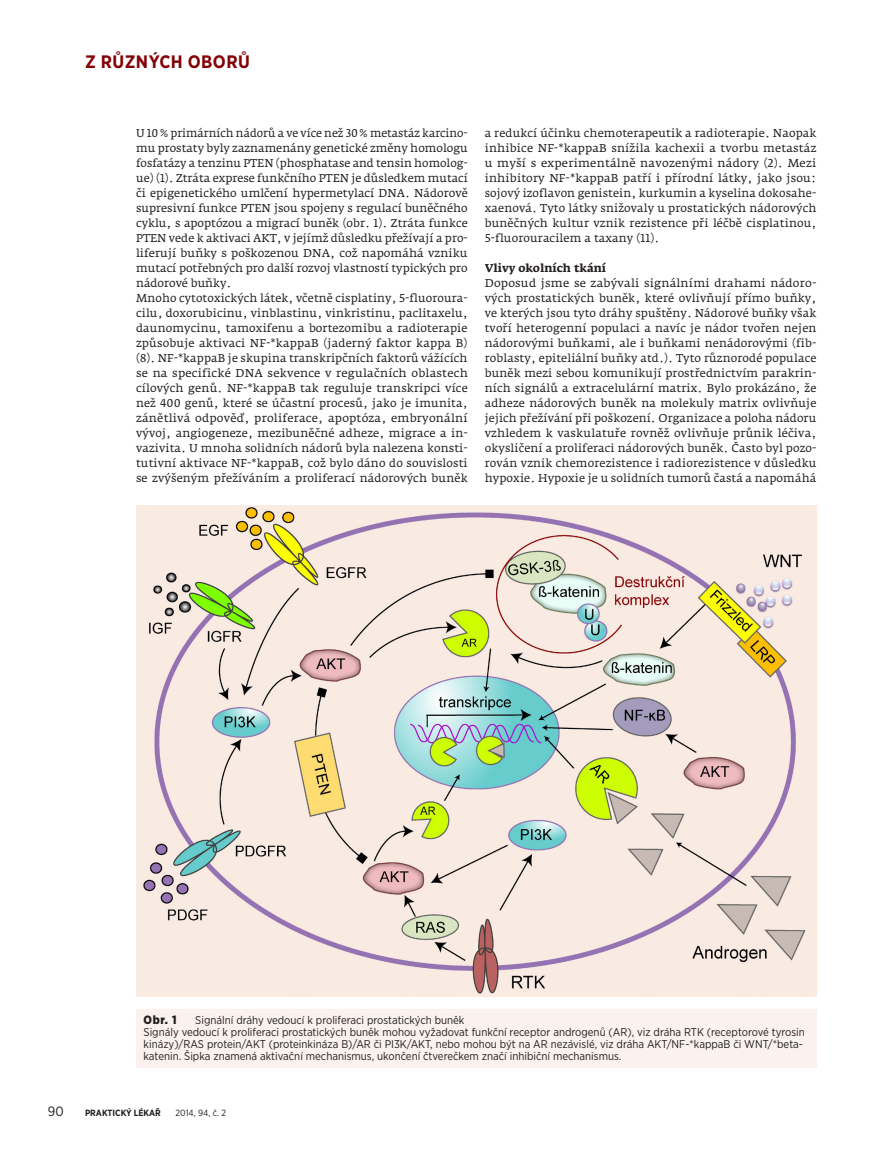
<style>
.page{position:relative;width:893px;height:1149px;background:#fff}
.page>*{position:absolute;margin:0;border:0;box-sizing:border-box;transform-origin:0 0}
.t1{font:700 18px "Gotham Narrow";letter-spacing:.025em;color:#830106}
.t2{font:13.5px "Gotham Narrow";color:#231f20}
.popisek_foto{font:900 12px "Gotham Narrow";color:#231f20}
.text_NOVY{font:11.25px/15px "Fedra Serif A Pro";letter-spacing:.01em;color:#231f20;text-align:justify}
.popisek_foto-2{font:11.25px/12px "Gotham Narrow";color:#231f20}
.text_NOVY-2{font:700 11.25px "Fedra Serif A Pro";color:#231f20}
.t3{font:700 9px "Gotham Narrow";color:#231f20}
.t4{font:9px "Gotham Narrow";color:#231f20}
</style>
<div class="page">
<img style="left:136px;top:505px;width:680px;height:491px">
<div style="left:136px;top:1009px;width:680px;height:58px;background:#fbf2ef"></div>
<h1 class="t1" style="left:85px;top:50px;width:166px">Z RŮZNÝCH OBORŮ</h1>
<p class="text_NOVY" style="left:136px;top:125px;width:333px">U 10% primárních nádorů a ve více než 30% metastáz karcino&shy;mu prostaty byly zaznamenány genetické změny homologu fosfatázy a tenzinu PTEN (phosphatase and tensin homolog&shy;ue) (1). Ztráta exprese funkčního PTEN je důsledkem mutací či epigenetického umlčení hypermetylací DNA. Nádorově supresivní funkce PTEN jsou spojeny s regulací buněčného cyklu, s apoptózou a migrací buněk (obr. 1). Ztráta funkce PTEN vede k aktivaci AKT, v jejímž důsledku přežívají a pro&shy;liferují buňky s poškozenou DNA, což napomáhá vzniku mutací potřebných pro další rozvoj vlastností typických pro nádorové buňky.</p>
<p class="text_NOVY" style="left:136px;top:290px;width:333px">Mnoho cytotoxických látek, včetně cisplatiny, 5-fluoroura&shy;cilu, doxorubicinu, vinblastinu, vinkristinu, paclitaxelu, daunomycinu, tamoxifenu a bortezomibu a radioterapie způsobuje aktivaci NF-*kappaB (jaderný faktor kappa B) (8). NF-*kappaB je skupina transkripčních faktorů vážících se na specifické DNA sekvence v regulačních oblastech cílových genů. NF-*kappaB tak reguluje transkripci více než 400 genů, které se účastní procesů, jako je imunita, zánětlivá odpověď, proliferace, apoptóza, embryonální vývoj, angiogeneze, mezibuněčné adheze, migrace a in&shy;vazivita. U mnoha solidních nádorů byla nalezena konsti&shy;tutivní aktivace NF-*kappaB, což bylo dáno do souvislosti se zvýšeným přežíváním a proliferací nádorových buněk</p>
<p class="text_NOVY" style="left:485px;top:125px;width:333px">a redukcí účinku chemoterapeutik a radioterapie. Naopak inhibice NF-*kappaB snížila kachexii a tvorbu metastáz u myší s experimentálně navozenými nádory (2). Mezi inhibitory NF-*kappaB patří i přírodní látky, jako jsou: sojový izoflavon genistein, kurkumin a kyselina dokosahe&shy;xaenová. Tyto látky snižovaly u prostatických nádorových buněčných kultur vznik rezistence při léčbě cisplatinou, 5-fluorouracilem a taxany (11).</p>
<p class="text_NOVY-2" style="left:485px;top:261px;width:123px">Vlivy okolních tkání</p>
<p class="text_NOVY" style="left:485px;top:275px;width:333px">Doposud jsme se zabývali signálními drahami nádoro&shy;vých prostatických buněk, které ovlivňují přímo buňky, ve kterých jsou tyto dráhy spuštěny. Nádorové buňky však tvoří heterogenní populaci a navíc je nádor tvořen nejen nádorovými buňkami, ale i buňkami nenádorovými (fib&shy;roblasty, epiteliální buňky atd.). Tyto různorodé populace buněk mezi sebou komunikují prostřednictvím parakrin&shy;ních signálů a extracelulární matrix. Bylo prokázáno, že adheze nádorových buněk na molekuly matrix ovlivňuje jejich přežívání při poškození. Organizace a poloha nádoru vzhledem k vaskulatuře rovněž ovlivňuje průnik léčiva, okysličení a proliferaci nádorových buněk. Často byl pozo&shy;rován vznik chemorezistence i radiorezistence v důsledku hypoxie. Hypoxie je u solidních tumorů častá a napomáhá</p>
<p class="popisek_foto" style="left:144px;top:1011px;width:34px">Obr. 1</p>
<p class="popisek_foto-2" style="left:195px;top:1013px;width:271px">Signální dráhy vedoucí k proliferaci prostatických buněk</p>
<p class="popisek_foto-2" style="left:144px;top:1025px;width:663px">Signály vedoucí k proliferaci prostatických buněk mohou vyžadovat funkční receptor androgenů (AR), viz dráha RTK (receptorové tyrosin kinázy)/RAS protein/AKT (proteinkináza B)/AR či PI3K/AKT, nebo mohou být na AR nezávislé, viz dráha AKT/NF-*kappaB či WNT/*beta&shy;katenin. Šipka znamená aktivační mechanismus, ukončení čtverečkem značí inhibiční mechanismus.</p>
<p class="t2" style="left:48px;top:1102px;width:17px">90</p>
<p class="t3" style="left:85px;top:1106px;width:77px">PRAKTICKÝ LÉKAŘ</p>
<p class="t4" style="left:176px;top:1106px;width:52px">2014, 94, č. 2</p>
</div>
